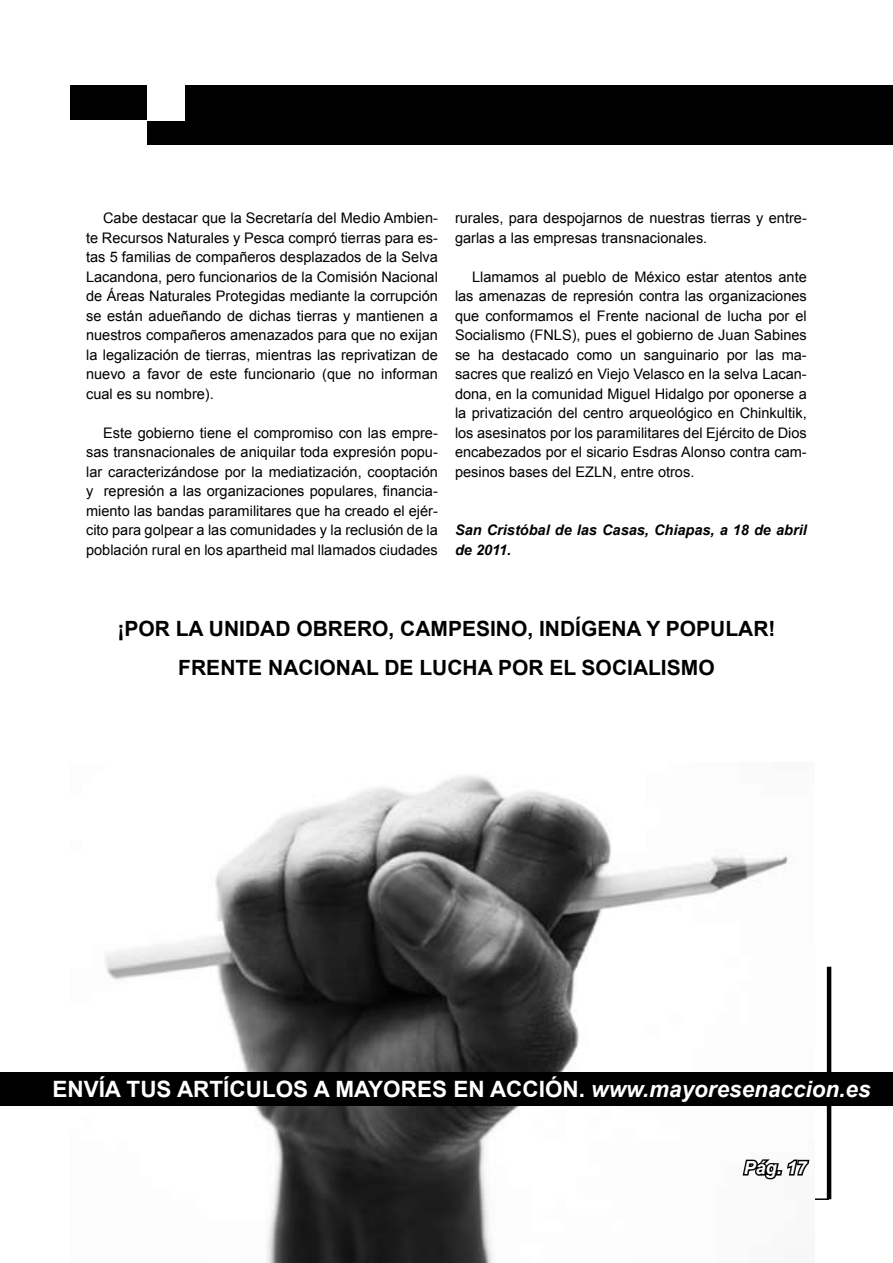
<style>
.page{position:relative;width:893px;height:1263px;background:#fff}
.page>*{position:absolute;margin:0;border:0;box-sizing:border-box;transform-origin:0 0}
.t1{font:700 22.5px "Arial";color:#fff}
.t2{font:700 21px/39px "Arial";color:#000;text-align:center}
.t3{font:italic 700 18px "Arial";color:#fff}
.t4{font:14.55px/19.5px "Arial";color:#000;text-align:justify}
.t5{font:italic 700 14.55px/19.5px "Arial";color:#000}
.s1{font-style:italic}
.s2{font-style:italic;color:#000}
</style>
<div class="page">
<hr style="left:712px;top:1198px;width:117px;height:2px;background:#000">
<hr style="left:827px;top:967px;width:4px;height:232px;background:#000">
<div style="left:70px;top:85px;width:823px;height:60px;background:#000"></div>
<div style="left:147px;top:62px;width:38px;height:58px;background:#fff"></div>
<div style="left:65px;top:120px;width:82px;height:39px;background:#fff"></div>
<img style="left:105px;top:775px;width:709px;height:488px">
<svg style="left:741px;top:1157px;width:70px;height:25px"></svg>
<div style="left:0;top:1072px;width:893px;height:34px;background:#000"></div>
<p class="t4" style="left:86px;top:208px;width:353px;text-indent:17px">Cabe destacar que la Secretaría del Medio Ambien&shy;te Recursos Naturales y Pesca compró tierras para es&shy;tas 5 familias de compañeros desplazados de la Selva Lacandona, pero funcionarios de la Comisión Nacional de Áreas Naturales Protegidas mediante la corrupción se están adueñando de dichas tierras y mantienen a nuestros compañeros amenazados para que no exijan la legalización de tierras, mientras las reprivatizan de nuevo a favor de este funcionario (que no informan cual es su nombre).</p>
<p class="t4" style="left:86px;top:423px;width:353px;text-indent:17px">Este gobierno tiene el compromiso con las empre&shy;sas transnacionales de aniquilar toda expresión popu&shy;lar caracterizándose por la mediatización, cooptación y represión a las organizaciones populares, financia&shy;miento las bandas paramilitares que ha creado el ejér&shy;cito para golpear a las comunidades y la reclusión de la población rural en los apartheid mal llamados ciudades</p>
<p class="t4" style="left:455px;top:208px;width:353px">rurales, para despojarnos de nuestras tierras y entre&shy;garlas a las empresas transnacionales.</p>
<p class="t4" style="left:455px;top:267px;width:353px;text-indent:17px">Llamamos al pueblo de México estar atentos ante las amenazas de represión contra las organizaciones que conformamos el Frente nacional de lucha por el Socialismo (FNLS), pues el gobierno de Juan Sabines se ha destacado como un sanguinario por las ma&shy;sacres que realizó en Viejo Velasco en la selva Lacan&shy;dona, en la comunidad Miguel Hidalgo por oponerse a la privatización del centro arqueológico en Chinkultik, los asesinatos por los paramilitares del Ejército de Dios encabezados por el sicario Esdras Alonso contra cam&shy;pesinos bases del EZLN, entre otros.</p>
<p class="t5" style="left:455px;top:521px;width:353px">San Cristóbal de las Casas, Chiapas, a 18 de abril de 2011.</p>
<h2 class="t2" style="left:117px;top:610px;width:660px">¡POR LA UNIDAD OBRERO, CAMPESINO, INDÍGENA Y POPULAR!<br>FRENTE NACIONAL DE LUCHA POR EL SOCIALISMO</h2>
<h1 class="t1" style="left:52px;top:1074px;width:832px">ENVÍA TUS ARTÍCULOS A MAYORES EN ACCIÓN. <span class="s1">www.mayoresenaccion.es</span><span class="s2">s</span></h1>
<p class="t3" style="left:744px;top:1156px;width:65px">Pág. 17</p>
</div>
